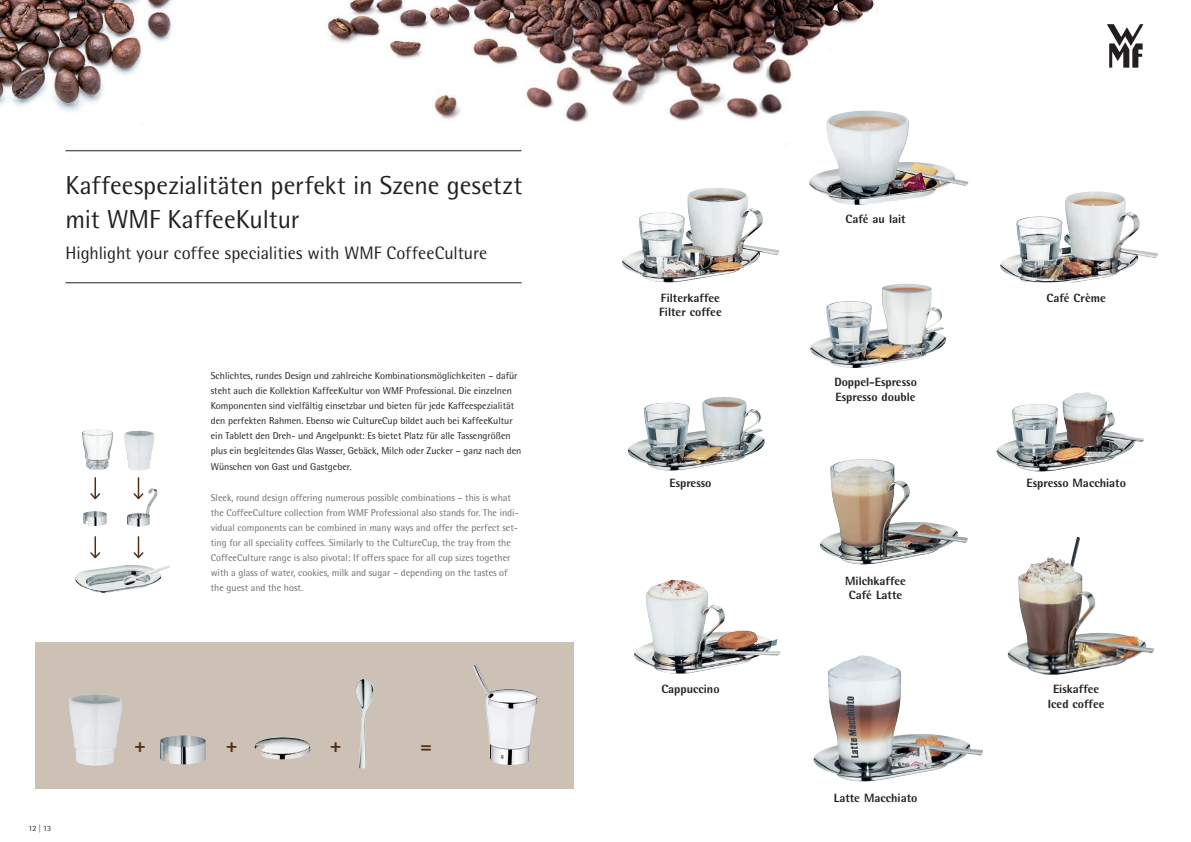
<style>
.page{position:relative;width:1191px;height:842px;background:#fff}
.page>*{position:absolute;margin:0;border:0;box-sizing:border-box;transform-origin:0 0}
.t1{font:26px/34px "WMF Rotis";color:#231f20}
.t2{font:700 20px "WMF Rotis";color:#532f18}
.t3{font:18px "WMF Rotis";color:#231f20}
.t4{font:700 12px/14.4px "WMF Rotis";color:#231f20;text-align:center}
.t5{font:10px/15px "WMF Rotis";color:#231f20}
.t6{font:10px/15px "WMF Rotis";color:#6c6d70}
.t7{font:8px "WMF Rotis";color:#231f20}
</style>
<div class="page">
<img style="left:75px;top:565px;width:73px;height:28px">
<hr style="left:94px;top:478px;width:2px;height:20px;background:#532f18">
<svg style="left:90px;top:492px;width:11px;height:8px"></svg>
<svg style="left:137px;top:478px;width:3px;height:10px"></svg>
<hr style="left:94px;top:537px;width:2px;height:20px;background:#532f18">
<svg style="left:90px;top:551px;width:11px;height:8px"></svg>
<svg style="left:133px;top:537px;width:11px;height:22px"></svg>
<img style="left:123px;top:564px;width:46px;height:21px">
<img style="left:82px;top:429px;width:31px;height:41px">
<img style="left:124px;top:431px;width:31px;height:39px">
<img style="left:127px;top:488px;width:30px;height:39px">
<img style="left:83px;top:511px;width:24px;height:15px">
<img style="left:0;top:0;width:191px;height:159px">
<hr style="left:65px;top:282px;width:456px;height:1px;background:#231f20">
<hr style="left:65px;top:150px;width:456px;height:1px;background:#231f20">
<div style="left:35px;top:642px;width:539px;height:147px;background:#cdc0b5"></div>
<img style="left:255px;top:737px;width:55px;height:22px">
<img style="left:69px;top:694px;width:53px;height:72px">
<img style="left:160px;top:735px;width:46px;height:29px">
<img style="left:473px;top:664px;width:64px;height:101px">
<img style="left:355px;top:679px;width:19px;height:90px">
<img style="left:327px;top:0;width:551px;height:122px">
<img style="left:1000px;top:191px;width:158px;height:91px">
<img style="left:996px;top:392px;width:148px;height:79px">
<img style="left:1072px;top:537px;width:8px;height:20px">
<img style="left:1007px;top:557px;width:102px;height:118px">
<img style="left:813px;top:655px;width:170px;height:126px">
<img style="left:820px;top:459px;width:147px;height:106px">
<img style="left:627px;top:397px;width:138px;height:74px">
<img style="left:622px;top:188px;width:157px;height:94px">
<img style="left:634px;top:580px;width:146px;height:94px">
<svg style="left:1107px;top:24px;width:36px;height:44px"></svg>
<img style="left:809px;top:111px;width:159px;height:94px">
<img style="left:810px;top:284px;width:136px;height:84px">
<h1 class="t1" style="left:65px;top:168px;width:458px">Kaffeespezialitäten perfekt in Szene gesetzt mit WMF KaffeeKultur</h1>
<h3 class="t3" style="left:65px;top:243px;width:423px">Highlight your coffee specialities with WMF CoffeeCulture</h3>
<p class="t5" style="left:211px;top:368px;width:312px">Schlichtes, rundes Design und zahlreiche Kombinationsmöglichkeiten – dafür steht auch die Kollektion KaffeeKultur von WMF Professional. Die einzelnen Komponenten sind vielfältig einsetzbar und bieten für jede Kaffeespezialität den perfekten Rahmen. Ebenso wie CultureCup bildet auch bei KaffeeKultur ein Tablett den Dreh- und Angelpunkt: Es bietet Platz für alle Tassengrößen plus ein begleitendes Glas Wasser, Gebäck, Milch oder Zucker – ganz nach den</p>
<p class="t5" style="left:211px;top:459px;width:142px">Wünschen von Gast und Gastgeber.</p>
<p class="t6" style="left:211px;top:490px;width:309px">Sleek, round design offering numerous possible combinations – this is what the CoffeeCulture collection from WMF Professional also stands for. The indi&shy;vidual components can be combined in many ways and offer the perfect set&shy;ting for all speciality coffees. Similarly to the CultureCup, the tray from the CoffeeCulture range is also pivotal: If offers space for all cup sizes together with a glass of water, cookies, milk and sugar – depending on the tastes of the guest and the host.</p>
<p class="t7" style="left:28px;top:824px;width:24px">12 | 13</p>
<h2 class="t2" style="left:134px;top:732px;width:13px">+</h2>
<h2 class="t2" style="left:226px;top:732px;width:13px">+</h2>
<h2 class="t2" style="left:330px;top:732px;width:13px">+</h2>
<h2 class="t2" style="left:420px;top:734px;width:13px">=</h2>
<p class="t4" style="left:845px;top:212px;width:62px">Café au lait</p>
<p class="t4" style="left:659px;top:290px;width:64px;text-align:left">Filterkaffee<br>Filter coffee</p>
<p class="t4" style="left:1046px;top:290px;width:61px">Café Crème</p>
<p class="t4" style="left:834px;top:375px;width:84px;text-align:left">Doppel-Espresso<br>Espresso double</p>
<p class="t4" style="left:669px;top:475px;width:44px">Espresso</p>
<p class="t4" style="left:1026px;top:475px;width:101px">Espresso Macchiato</p>
<p class="t4" style="left:845px;top:573px;width:62px">Milchkaffee<br>Café Latte</p>
<p class="t4" style="left:661px;top:682px;width:60px">Cappuccino</p>
<p class="t4" style="left:1048px;top:682px;width:58px">Eiskaffee<br>Iced coffee</p>
<p class="t4" style="left:834px;top:790px;width:85px">Latte Macchiato</p>
</div>
